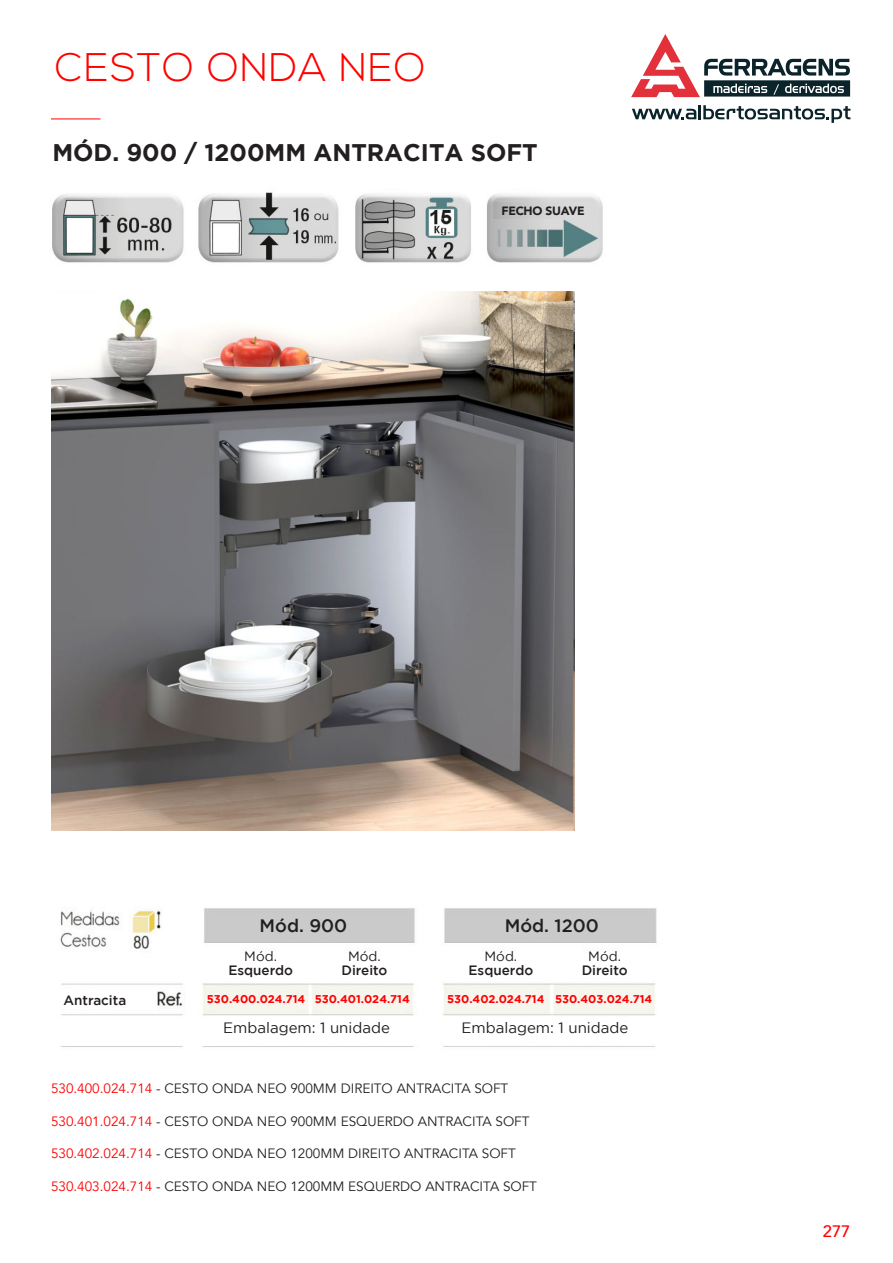
<style>
.page{position:relative;width:893px;height:1263px;background:#fff}
.page>*{position:absolute;margin:0;border:0;box-sizing:border-box;transform-origin:0 0}
.t1{font:300 39.9px "Nexa";letter-spacing:.025em;color:#f00}
.t2{font:700 24px "Gotham";color:#231f20}
.t3{font:500 18px "Gotham";color:#231f20}
.t4{font:500 16.5px "Avenir";color:#f00}
.t5{font:15px "Gotham";color:#231f20}
.t6{font:13.5px "Avenir";color:#231f20}
.t7{font:500 13.5px "Gotham";color:#231f20}
.t8{font:13.5px "Gotham";color:#231f20}
.t9{font:900 12px "Avenir";letter-spacing:-.02em;color:#231f20}
.t10{font:700 11.25px "Gotham";color:#f00}
.s1{color:#f00}
</style>
<div class="page">
<svg style="left:632px;top:109px;width:64px;height:10px"></svg>
<hr style="left:698px;top:105px;width:3px;height:14px;background:#0b242b">
<svg style="left:703px;top:105px;width:147px;height:18px"></svg>
<svg style="left:631px;top:34px;width:219px;height:63px"></svg>
<hr style="left:51px;top:119px;width:49px;height:1px;background:#f00">
<img style="left:51px;top:291px;width:524px;height:539px">
<img style="left:52px;top:192px;width:551px;height:71px">
<img style="left:60px;top:908px;width:597px;height:139px">
<div style="left:51px;top:995px;width:88px;height:13px;background:#fff"></div>
<div style="left:208px;top:1022px;width:197px;height:20px;background:#fff"></div>
<div style="left:215px;top:951px;width:92px;height:30px;background:#fff"></div>
<div style="left:455px;top:951px;width:92px;height:30px;background:#fff"></div>
<div style="left:318px;top:951px;width:92px;height:30px;background:#fff"></div>
<div style="left:559px;top:951px;width:92px;height:30px;background:#fff"></div>
<div style="left:446px;top:1022px;width:197px;height:20px;background:#fff"></div>
<hr style="left:256px;top:915px;width:96px;height:4px;background:#cacaca">
<hr style="left:504px;top:915px;width:97px;height:4px;background:#cacaca">
<div style="left:234px;top:919px;width:139px;height:17px;background:#cacaca"></div>
<div style="left:482px;top:919px;width:139px;height:17px;background:#cacaca"></div>
<div style="left:56px;top:990px;width:81px;height:5px;background:#fff"></div>
<div style="left:216px;top:988px;width:80px;height:25px;background:#f6f6ee"></div>
<div style="left:458px;top:988px;width:80px;height:25px;background:#f6f6ee"></div>
<div style="left:324px;top:988px;width:80px;height:25px;background:#f6f6ee"></div>
<div style="left:567px;top:988px;width:80px;height:25px;background:#f6f6ee"></div>
<div style="left:205px;top:995px;width:102px;height:14px;background:#f6f6ee"></div>
<div style="left:313px;top:995px;width:98px;height:14px;background:#f6f6ee"></div>
<div style="left:447px;top:995px;width:98px;height:14px;background:#f6f6ee"></div>
<div style="left:554px;top:995px;width:99px;height:14px;background:#f6f6ee"></div>
<div style="left:314px;top:207px;width:20px;height:20px;background:#dadada"></div>
<svg style="left:493px;top:203px;width:100px;height:15px"></svg>
<p class="t1" style="left:55px;top:44px;width:372px">CESTO ONDA NEO</p>
<p class="t2" style="left:52px;top:138px;width:487px">MÓD. 900 / 1200MM ANTRACITA SOFT</p>
<p class="t6" style="left:314px;top:207px;width:17px">ou</p>
<p class="t9" style="left:501px;top:200px;width:85px">FECHO SUAVE</p>
<p class="t3" style="left:260px;top:916px;width:89px">Mód. 900</p>
<p class="t3" style="left:505px;top:916px;width:95px">Mód. 1200</p>
<p class="t7" style="left:64px;top:992px;width:64px">Antracita</p>
<p class="t8" style="left:244px;top:949px;width:34px">Mód.</p>
<p class="t7" style="left:228px;top:962px;width:66px">Esquerdo</p>
<p class="t8" style="left:348px;top:949px;width:34px">Mód.</p>
<p class="t7" style="left:341px;top:962px;width:47px">Direito</p>
<p class="t8" style="left:485px;top:949px;width:34px">Mód.</p>
<p class="t7" style="left:469px;top:962px;width:66px">Esquerdo</p>
<p class="t8" style="left:588px;top:949px;width:34px">Mód.</p>
<p class="t7" style="left:582px;top:962px;width:47px">Direito</p>
<p class="t10" style="left:207px;top:993px;width:100px">530.400.024.714</p>
<p class="t10" style="left:315px;top:993px;width:97px">530.401.024.714</p>
<p class="t10" style="left:447px;top:993px;width:99px">530.402.024.714</p>
<p class="t10" style="left:555px;top:993px;width:99px">530.403.024.714</p>
<p class="t5" style="left:223px;top:1019px;width:168px">Embalagem: 1 unidade</p>
<p class="t5" style="left:461px;top:1019px;width:168px">Embalagem: 1 unidade</p>
<p class="t6" style="left:51px;top:1080px;width:459px"><span class="s1">530.400.024.714</span> - CESTO ONDA NEO 900MM DIREITO ANTRACITA SOFT</p>
<p class="t6" style="left:51px;top:1113px;width:480px"><span class="s1">530.401.024.714</span> - CESTO ONDA NEO 900MM ESQUERDO ANTRACITA SOFT</p>
<p class="t6" style="left:51px;top:1146px;width:466px"><span class="s1">530.402.024.714</span> - CESTO ONDA NEO 1200MM DIREITO ANTRACITA SOFT</p>
<p class="t6" style="left:51px;top:1179px;width:487px"><span class="s1">530.403.024.714</span> - CESTO ONDA NEO 1200MM ESQUERDO ANTRACITA SOFT</p>
<p class="t4" style="left:823px;top:1217px;width:29px">277</p>
</div>
